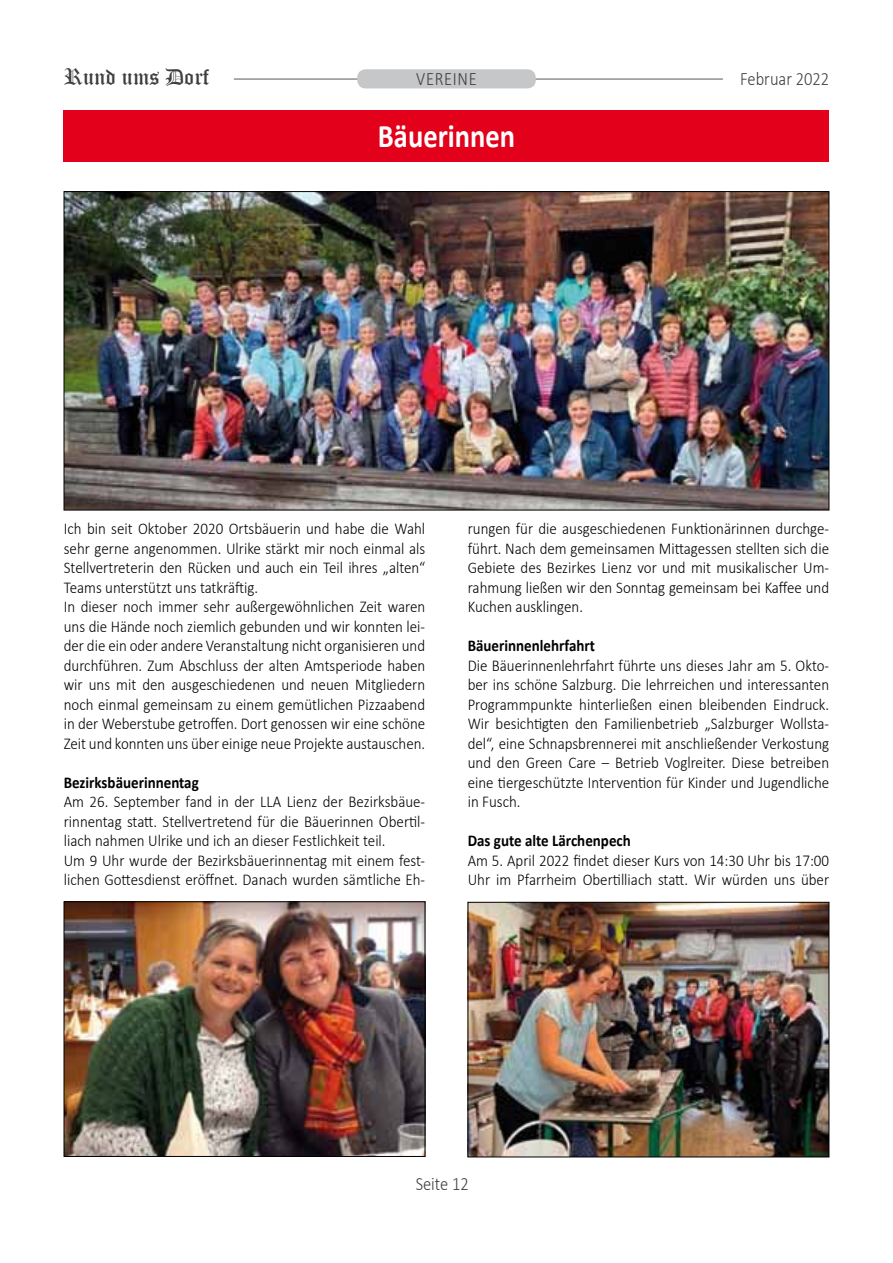
<style>
.page{position:relative;width:893px;height:1263px;background:#fff}
.page>*{position:absolute;margin:0;border:0;box-sizing:border-box;transform-origin:0 0}
.t1{font:700 33px "Calibri";color:#fff;scale:.86 1}
.t2{font:22.5px "Old English Text";color:#3e3d40}
.t3{font:300 18.9px "Calibri";color:#3e3d40;scale:.87 1}
.t4{font:300 16.5px/19.5px "Calibri";color:#000;scale:.91 1}
.t5{font:700 16.5px "Calibri";color:#000;scale:.91 1}
</style>
<div class="page">
<hr style="left:234px;top:79px;width:489px;height:1px;background:#58585a">
<div style="left:357px;top:69px;width:179px;height:19px;background:#c6c7c8;border-radius:9px"></div>
<div style="left:64px;top:111px;width:765px;height:51px;background:#e2001a"></div>
<img style="left:66px;top:193px;width:761px;height:315px">
<img style="left:66px;top:903px;width:357px;height:252px">
<div style="left:64px;top:901px;width:361px;height:256px;border:1px solid #000"></div>
<img style="left:470px;top:904px;width:357px;height:251px">
<div style="left:468px;top:902px;width:361px;height:255px;border:1px solid #000"></div>
<h2 class="t2" style="left:64px;top:62px;width:147px">Rund ums Dorf</h2>
<p class="t3" style="left:416px;top:67px;width:22px">Vereine</p>
<h1 class="t1" style="left:378px;top:113px;width:161px">Bäuerinnen</h1>
<p class="t3" style="left:740px;top:67px;width:104px">Februar 2022</p>
<p class="t4" style="left:64px;top:519px;width:399px">Ich bin seit Oktober 2020 Ortsbäuerin und habe die Wahl sehr gerne angenommen. Ulrike stärkt mir noch einmal als Stellvertreterin den Rücken und auch ein Teil ihres „alten“ Teams unterstützt uns tatkräftig.<br>In dieser noch immer sehr außergewöhnlichen Zeit waren uns die Hände noch ziemlich gebunden und wir konnten lei&shy;der die ein oder andere Veranstaltung nicht organisieren und durchführen. Zum Abschluss der alten Amtsperiode haben wir uns mit den ausgeschiedenen und neuen Mitgliedern noch einmal gemeinsam zu einem gemütlichen Pizzaabend in der Weberstube getroffen. Dort genossen wir eine schöne Zeit und konnten uns über einige neue Projekte austauschen.</p>
<p class="t5" style="left:64px;top:771px;width:150px">Bezirksbäuerinnentag</p>
<p class="t4" style="left:64px;top:792px;width:399px">Am 26. September fand in der LLA Lienz der Bezirksbäue&shy;rinnentag statt. Stellvertretend für die Bäuerinnen Obertil&shy;liach nahmen Ulrike und ich an dieser Festlichkeit teil.<br>Um 9 Uhr wurde der Bezirksbäuerinnentag mit einem fest&shy;lichen Gottesdienst eröffnet. Danach wurden sämtliche Eh-</p>
<p class="t4" style="left:468px;top:519px;width:399px;text-align:justify">rungen für die ausgeschiedenen Funktionärinnen durchge&shy;führt. Nach dem gemeinsamen Mittagessen stellten sich die Gebiete des Bezirkes Lienz vor und mit musikalischer Um&shy;rahmung ließen wir den Sonntag gemeinsam bei Kaffee und Kuchen ausklingen.</p>
<p class="t5" style="left:468px;top:634px;width:141px">Bäuerinnenlehrfahrt</p>
<p class="t4" style="left:468px;top:655px;width:399px;text-align:justify">Die Bäuerinnenlehrfahrt führte uns dieses Jahr am 5. Okto&shy;ber ins schöne Salzburg. Die lehrreichen und interessanten Programmpunkte hinterließen einen bleibenden Eindruck.<br>Wir besichtigten den Familienbetrieb „Salzburger Wollsta&shy;del“, eine Schnapsbrennerei mit anschließender Verkostung und den Green Care – Betrieb Voglreiter. Diese betreiben eine tiergeschützte Intervention für Kinder und Jugendliche in Fusch.</p>
<p class="t5" style="left:468px;top:829px;width:181px">Das gute alte Lärchenpech</p>
<p class="t4" style="left:468px;top:850px;width:399px">Am 5. April 2022 findet dieser Kurs von 14:30 Uhr bis 17:00<br>Uhr im Pfarrheim Obertilliach statt. Wir würden uns über</p>
<p class="t3" style="left:416px;top:1172px;width:63px">Seite 12</p>
</div>
